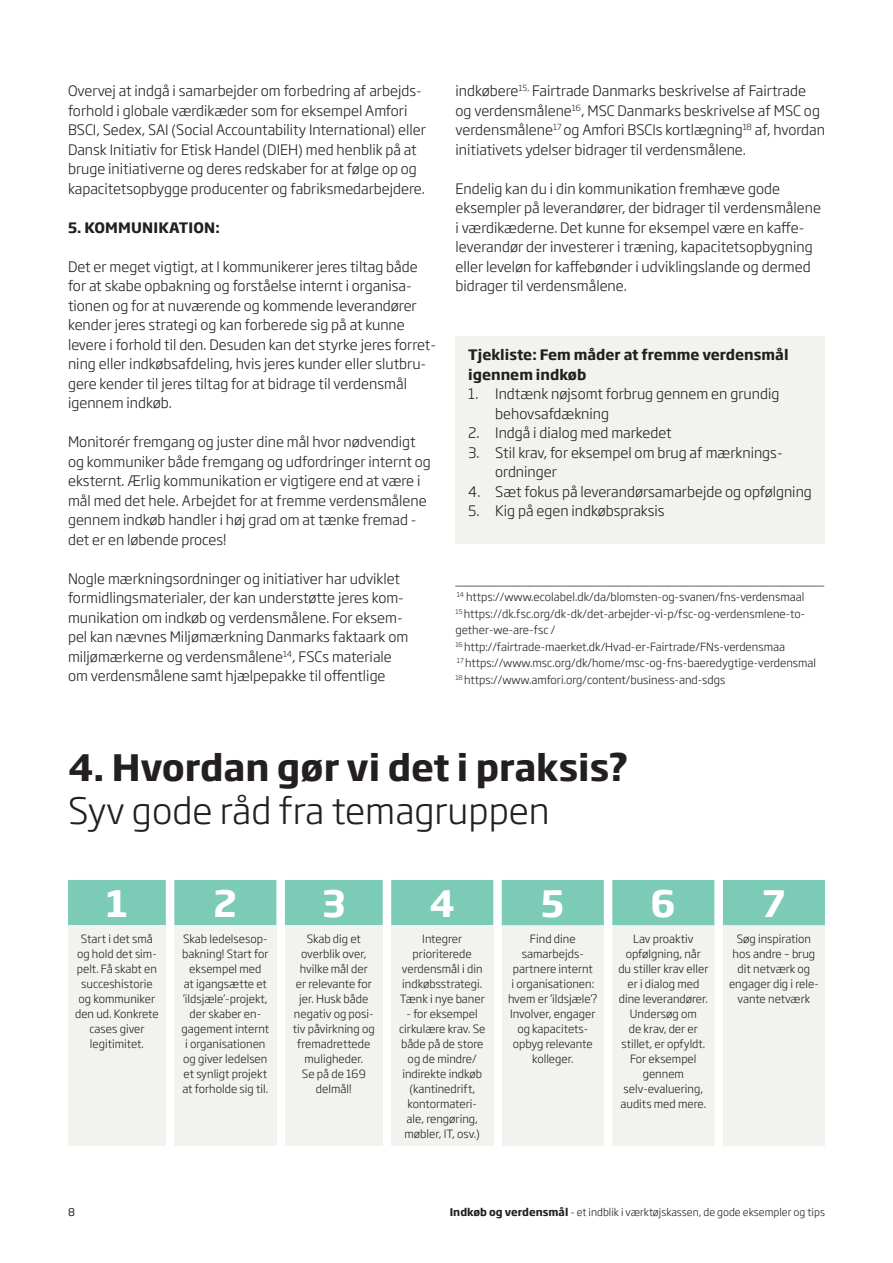
<style>
.page{position:relative;width:893px;height:1263px;background:#fff}
.page>*{position:absolute;margin:0;border:0;box-sizing:border-box;transform-origin:0 0}
.t1{font:700 36px "Soho Gothic Pro";color:#231f20}
.t2{font:300 36px "Soho Gothic Pro";color:#231f20}
.t3{font:700 36px "Soho Gothic Pro";color:#fff}
.t4{font:300 14.25px/19.5px "Soho Gothic Pro";color:#231f20}
.t5{font:700 14.25px/19.5px "Soho Gothic Pro";color:#231f20}
.t6{font:300 11.25px/15px "Soho Gothic Pro";color:#231f20;text-align:center}
.t7{font:300 10.5px "Soho Gothic Pro";color:#231f20}
.t8{font:10.5px "Soho Gothic Pro";color:#231f20}
.s1{font-weight:700}
</style>
<div class="page">
<div style="left:455px;top:336px;width:370px;height:208px;background:#f2f2ef"></div>
<svg style="left:68px;top:880px;width:757px;height:45px;background:#84cebb"></svg>
<div style="left:68px;top:925px;width:98px;height:221px;background:#f2f2ef"></div>
<div style="left:174px;top:925px;width:102px;height:221px;background:#f2f2ef"></div>
<div style="left:285px;top:925px;width:98px;height:221px;background:#f2f2ef"></div>
<div style="left:391px;top:925px;width:102px;height:221px;background:#f2f2ef"></div>
<div style="left:502px;top:925px;width:323px;height:221px;background:#f2f2ef"></div>
<p class="t4" style="left:68px;top:80px;width:359px">Overvej at indgå i samarbejder om forbedring af arbejds&shy;forhold i globale værdikæder som for eksempel Amfori BSCI, Sedex, SAI (Social Accountability International) eller Dansk Initiativ for Etisk Handel (DIEH) med henblik på at bruge initiativerne og deres redskaber for at følge op og kapacitetsopbygge producenter og fabriksmedarbejdere.</p>
<p class="t5" style="left:68px;top:217px;width:153px">5. KOMMUNIKATION:</p>
<p class="t4" style="left:68px;top:256px;width:369px">Det er meget vigtigt, at I kommunikerer jeres tiltag både for at skabe opbakning og forståelse internt i organisa&shy;tionen og for at nuværende og kommende leverandører kender jeres strategi og kan forberede sig på at kunne levere i forhold til den. Desuden kan det styrke jeres forret&shy;ning eller indkøbsafdeling, hvis jeres kunder eller slutbru&shy;gere kender til jeres tiltag for at bidrage til verdensmål igennem indkøb.</p>
<p class="t4" style="left:68px;top:431px;width:364px">Monitorér fremgang og juster dine mål hvor nødvendigt og kommuniker både fremgang og udfordringer internt og eksternt. Ærlig kommunikation er vigtigere end at være i mål med det hele. Arbejdet for at fremme verdensmålene gennem indkøb handler i høj grad om at tænke fremad - det er en løbende proces!</p>
<p class="t4" style="left:68px;top:568px;width:342px">Nogle mærkningsordninger og initiativer har udviklet formidlingsmaterialer, der kan understøtte jeres kom&shy;munikation om indkøb og verdensmålene. For eksem&shy;pel kan nævnes Miljømærkning Danmarks faktaark om miljømærkerne og verdensmålene<sup>14</sup>, FSCs materiale om verdensmålene samt hjælpepakke til offentlige</p>
<p class="t4" style="left:455px;top:80px;width:371px">indkøbere<sup>15,</sup> Fairtrade Danmarks beskrivelse af Fairtrade og verdensmålene<sup>16</sup>, MSC Danmarks beskrivelse af MSC og verdensmålene<sup>17</sup> og Amfori BSCIs kortlægning<sup>18</sup> af, hvordan initiativets ydelser bidrager til verdensmålene.</p>
<p class="t4" style="left:455px;top:178px;width:367px">Endelig kan du i din kommunikation fremhæve gode eksempler på leverandører, der bidrager til verdensmålene i værdikæderne. Det kunne for eksempel være en kaffe&shy;leverandør der investerer i træning, kapacitetsopbygning eller leveløn for kaffebønder i udviklingslande og dermed bidrager til verdensmålene.</p>
<p class="t5" style="left:468px;top:344px;width:322px">Tjekliste: Fem måder at fremme verdensmål igennem indkøb</p>
<p class="t4" style="left:495px;top:383px;width:286px;text-indent:-27px">1. Indtænk nøjsomt forbrug gennem en grundig behovsafdækning</p>
<p class="t4" style="left:468px;top:422px;width:205px">2. Indgå i dialog med markedet</p>
<p class="t4" style="left:495px;top:442px;width:287px;text-indent:-27px">3. Stil krav, for eksempel om brug af mærknings&shy;ordninger</p>
<p class="t4" style="left:468px;top:481px;width:345px">4. Sæt fokus på leverandørsamarbejde og opfølgning</p>
<p class="t4" style="left:468px;top:500px;width:198px">5. Kig på egen indkøbspraksis</p>
<p class="t4" style="left:455px;top:569px;width:370px">_____________________________________________</p>
<p class="t6" style="left:457px;top:589px;width:349px"><sup>14</sup> https://www.ecolabel.dk/da/blomsten-og-svanen/fns-verdensmaal</p>
<p class="t6" style="left:455px;top:604px;width:351px;line-height:16.5px;text-align:left"><sup>15</sup> https://dk.fsc.org/dk-dk/det-arbejder-vi-p/fsc-og-verdensmlene-to&shy;gether-we-are-fsc /</p>
<p class="t6" style="left:455px;top:638px;width:331px"><sup>16</sup> http://fairtrade-maerket.dk/Hvad-er-Fairtrade/FNs-verdensmaa</p>
<p class="t6" style="left:457px;top:655px;width:361px"><sup>17</sup> https://www.msc.org/dk/home/msc-og-fns-baeredygtige-verdensmal</p>
<p class="t6" style="left:455px;top:671px;width:272px"><sup>18</sup> https://www.amfori.org/content/business-and-sdgs</p>
<p class="t1" style="left:68px;top:739px;width:562px">4. Hvordan gør vi det i praksis?</p>
<p class="t2" style="left:68px;top:782px;width:483px">Syv gode råd fra temagruppen</p>
<p class="t3" style="left:106px;top:875px;width:23px">1</p>
<p class="t3" style="left:214px;top:875px;width:25px">2</p>
<p class="t3" style="left:322px;top:875px;width:25px">3</p>
<p class="t3" style="left:429px;top:875px;width:27px">4</p>
<p class="t3" style="left:541px;top:875px;width:25px">5</p>
<p class="t3" style="left:651px;top:875px;width:26px">6</p>
<p class="t3" style="left:762px;top:875px;width:24px">7</p>
<p class="t6" style="left:75px;top:930px;width:85px">Start i det små og hold det sim&shy;pelt. Få skabt en succeshistorie og kommuniker den ud. Konkrete cases giver legitimitet.</p>
<p class="t6" style="left:182px;top:930px;width:89px">Skab ledelsesop&shy;bakning! Start for eksempel med<br>at igangsætte et ’ildsjæle’-projekt, der skaber en&shy;gagement internt i organisationen og giver ledelsen et synligt projekt at forholde sig til.</p>
<p class="t6" style="left:293px;top:930px;width:83px">Skab dig et overblik over, hvilke mål der<br>er relevante for jer. Husk både negativ og posi&shy;tiv påvirkning og fremadrettede muligheder.<br>Se på de 169 delmål!</p>
<p class="t6" style="left:400px;top:930px;width:87px">Integrer prioriterede verdensmål i din indkøbsstrategi.<br>Tænk i nye baner</p>
<p class="t6" style="left:508px;top:930px;width:91px">Find dine samarbejds&shy;partnere internt<br>i organisationen: hvem er ’ildsjæle’?<br>Involver, engager og kapacitets&shy;opbyg relevante kolleger.</p>
<p class="t6" style="left:618px;top:930px;width:92px">Lav proaktiv opfølgning, når du stiller krav eller er i dialog med dine leverandører.<br>Undersøg om<br>de krav, der er stillet, er opfyldt.<br>For eksempel gennem selv-evaluering, audits med mere.</p>
<p class="t6" style="left:729px;top:930px;width:91px">Søg inspiration hos andre – brug dit netværk og engager dig i rele&shy;vante netværk</p>
<p class="t6" style="left:399px;top:1005px;width:88px">- for eksempel cirkulære krav. Se både på de store og de mindre/ indirekte indkøb (kantinedrift, kontormateri&shy;ale, rengøring, møbler, IT, osv.)</p>
<p class="t8" style="left:68px;top:1204px;width:8px">8</p>
<p class="t7" style="left:450px;top:1204px;width:377px"><span class="s1">Indkøb og verdensmål</span> - et indblik i værktøjskassen, de gode eksempler og tips</p>
</div>
